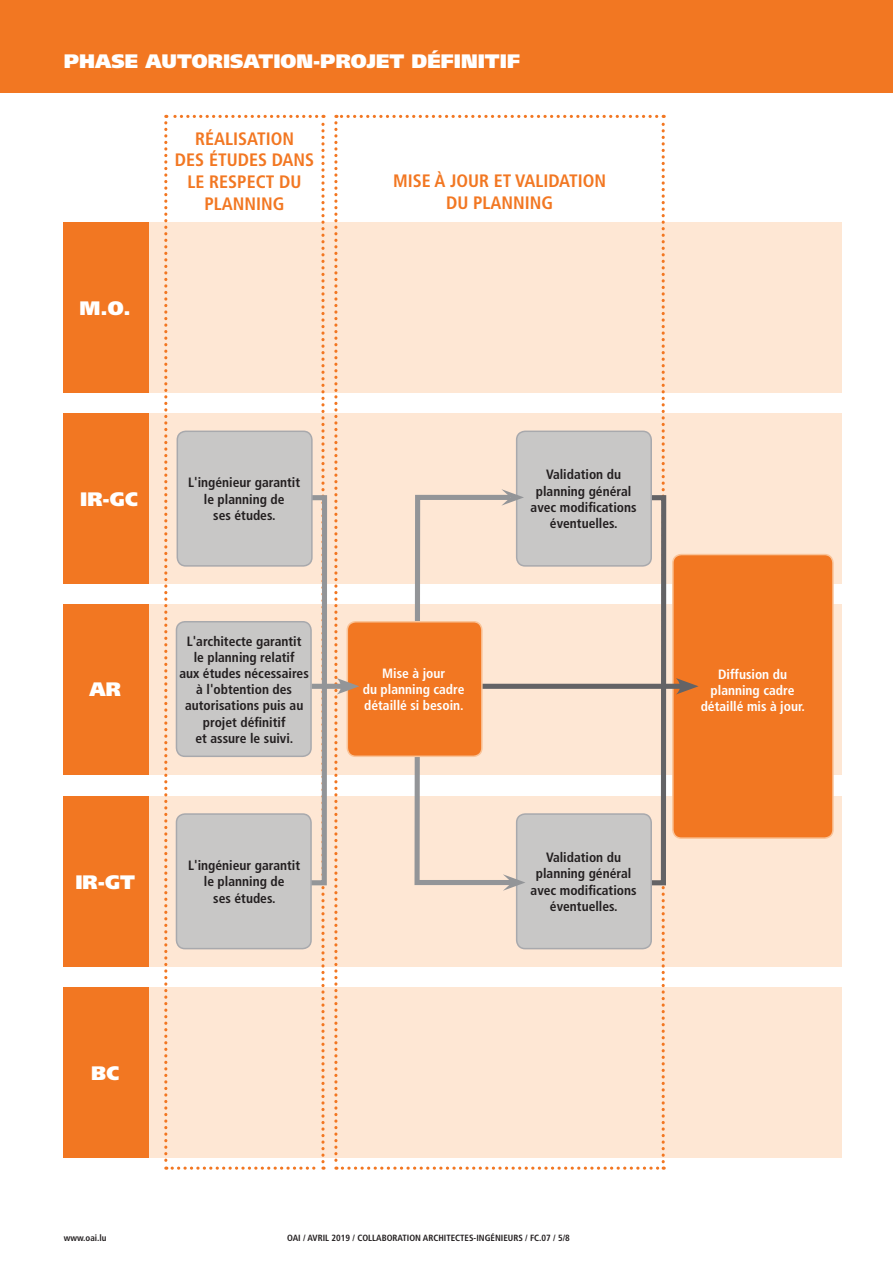
<style>
.page{position:relative;width:893px;height:1263px;background:#fff}
.page>*{position:absolute;margin:0;border:0;box-sizing:border-box;transform-origin:0 0}
.t1{font:900 19.5px "Frutiger LT Std";color:#fff}
.t2{font:700 condensed 18px/21.6px "Frutiger LT Std";color:#f27722;text-align:center}
.t3{font:700 condensed 13.5px/16.2px "Frutiger LT Std";color:#231f20;text-align:center}
.t4{font:700 condensed 13.5px/16.2px "Frutiger LT Std";color:#fff;text-align:center}
.t5{font:700 condensed 9px "Frutiger LT Std";color:#231f20}
</style>
<div class="page">
<div style="left:137px;top:796px;width:705px;height:170px;background:#fee7d4"></div>
<div style="left:137px;top:414px;width:705px;height:170px;background:#fee7d4"></div>
<div style="left:137px;top:605px;width:705px;height:170px;background:#fee7d4"></div>
<div style="left:0;top:0;width:893px;height:92px;background:#f27722"></div>
<div style="left:64px;top:605px;width:85px;height:170px;background:#f27722"></div>
<div style="left:137px;top:222px;width:705px;height:170px;background:#fee7d4"></div>
<div style="left:64px;top:222px;width:85px;height:170px;background:#f27722"></div>
<div style="left:137px;top:988px;width:705px;height:170px;background:#fee7d4"></div>
<div style="left:64px;top:414px;width:85px;height:170px;background:#f27722"></div>
<div style="left:64px;top:796px;width:85px;height:170px;background:#f27722"></div>
<div style="left:64px;top:988px;width:85px;height:170px;background:#f27722"></div>
<div style="left:673px;top:554px;width:160px;height:284px;background:#f27722;border-radius:9px"></div>
<div style="left:672px;top:554px;width:162px;height:285px;border:2px solid #fac499;border-radius:9px"></div>
<div style="left:481px;top:684px;width:204px;height:5px;background:#636366"></div>
<svg style="left:676px;top:678px;width:22px;height:16px"></svg>
<svg style="left:164px;top:115px;width:505px;height:1055px"></svg>
<div style="left:177px;top:431px;width:135px;height:135px;background:#c8c7c6;border-radius:9px"></div>
<div style="left:177px;top:431px;width:136px;height:136px;border:2px solid #a8a9ad;border-radius:9px"></div>
<div style="left:176px;top:814px;width:135px;height:135px;background:#c8c7c6;border-radius:9px"></div>
<div style="left:176px;top:813px;width:136px;height:136px;border:2px solid #a8a9ad;border-radius:9px"></div>
<h1 class="t1" style="left:64px;top:49px;width:458px">PHASE AUTORISATION-PROJET DÉFINITIF</h1>
<h1 class="t1" style="left:80px;top:296px;width:53px">M.O.</h1>
<h2 class="t2" style="left:175px;top:128px;width:141px">RÉALISATION<br>DES ÉTUDES DANS<br>LE RESPECT DU<br>PLANNING</h2>
<h2 class="t2" style="left:393px;top:170px;width:215px">MISE À JOUR ET VALIDATION<br>DU PLANNING</h2>
<h1 class="t1" style="left:80px;top:487px;width:59px">IR-GC</h1>
<p class="t3" style="left:188px;top:475px;width:113px">L'ingénieur garantit le planning de<br>ses études.</p>
<h1 class="t1" style="left:90px;top:678px;width:33px">AR</h1>
<p class="t3" style="left:179px;top:633px;width:131px">L'architecte garantit<br>le planning relatif<br>aux études nécessaires à l'obtention des autorisations puis au projet définitif<br>et assure le suivi.</p>
<h1 class="t1" style="left:75px;top:870px;width:61px">IR-GT</h1>
<p class="t3" style="left:188px;top:857px;width:113px">L'ingénieur garantit le planning de<br>ses études.</p>
<p class="t4" style="left:363px;top:665px;width:103px">Mise à jour<br>du planning cadre détaillé si besoin.</p>
<p class="t3" style="left:531px;top:467px;width:108px">Validation du planning général avec modifications éventuelles.</p>
<p class="t3" style="left:531px;top:849px;width:108px">Validation du planning général avec modifications éventuelles.</p>
<h1 class="t1" style="left:91px;top:1061px;width:29px">BC</h1>
<p class="t5" style="left:64px;top:1233px;width:44px">www.oai.lu</p>
<p class="t5" style="left:287px;top:1233px;width:284px">OAI / AVRIL 2019 / COLLABORATION ARCHITECTES-INGÉNIEURS / FC.07 / 5/8</p>
<p class="t4" style="left:701px;top:666px;width:106px">Diffusion du planning cadre détaillé mis à jour.</p>
</div>
